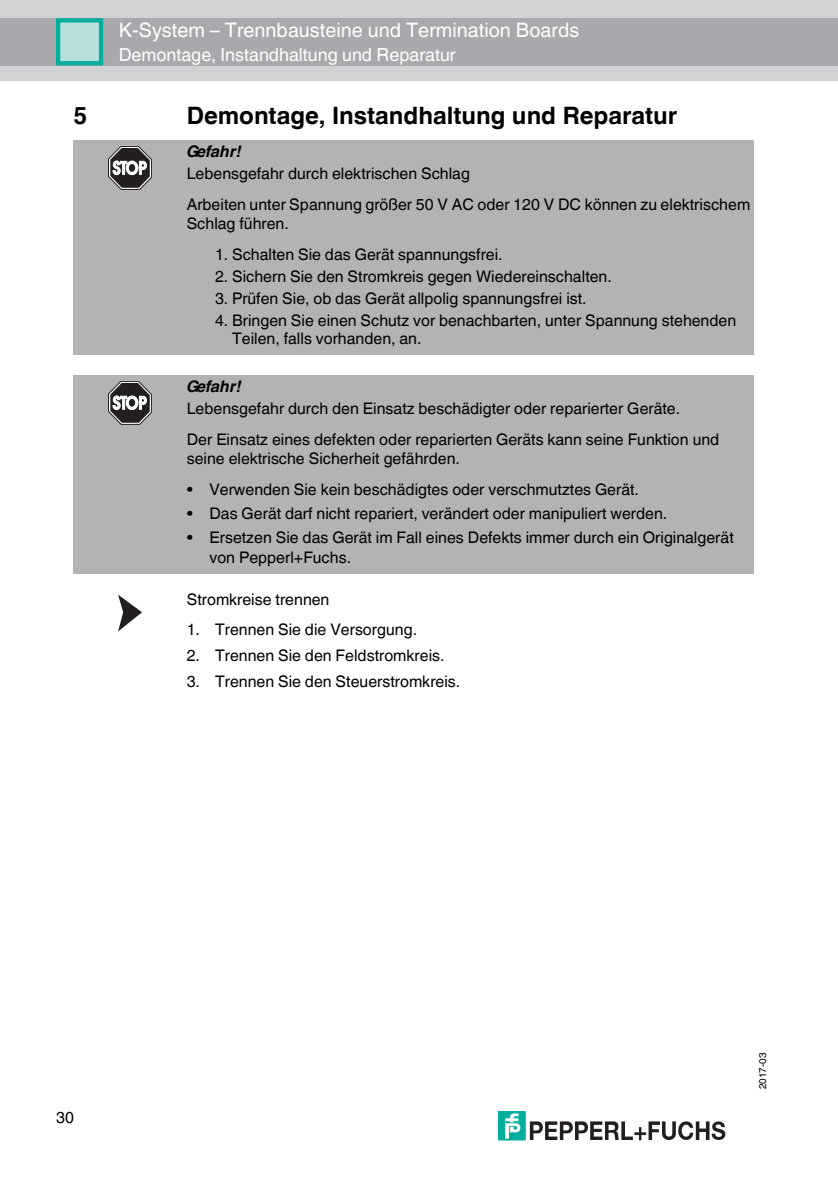
<style>
.page{position:relative;width:838px;height:1192px;background:#fff}
.page>*{position:absolute;margin:0;border:0;box-sizing:border-box;transform-origin:0 0}
.t1{font:700 24px "Helvetica World";color:#000}
.t2{font:20px "Helvetica World";color:#fff}
.t3{font:18px "Helvetica World";color:#fff}
.t4{font:16px/31.4px "Helvetica World";color:#000}
.t5{font:italic 700 16px "Helvetica World";color:#000}
.t6{font:10px "Helvetica World";color:#000}
</style>
<div class="page">
<div style="left:0;top:0;width:838px;height:80px;background:#d1d2d4"></div>
<div style="left:0;top:18px;width:838px;height:48px;background:#a8a9ad"></div>
<div style="left:56px;top:19px;width:45px;height:45px;background:#b8e1dc"></div>
<div style="left:56px;top:18px;width:47px;height:47px;border:4px solid #00ae9d"></div>
<div style="left:499px;top:1112px;width:26px;height:28px;background:#00ae9d"></div>
<svg style="left:505px;top:1113px;width:16px;height:26px"></svg>
<svg style="left:530px;top:1121px;width:195px;height:19px"></svg>
<div style="left:73px;top:140px;width:681px;height:215px;background:#b3b3b3"></div>
<div style="left:73px;top:375px;width:681px;height:199px;background:#b3b3b3"></div>
<svg style="left:108px;top:146px;width:44px;height:44px"></svg>
<svg style="left:108px;top:381px;width:44px;height:44px"></svg>
<svg style="left:118px;top:595px;width:24px;height:36px"></svg>
<p class="t2" style="left:119px;top:13px;width:462px">K-System – Trennbausteine und Termination Boards</p>
<p class="t3" style="left:119px;top:40px;width:339px">Demontage, Instandhaltung und Reparatur</p>
<h1 class="t1" style="left:73px;top:96px;width:15px">5</h1>
<h1 class="t1" style="left:187px;top:96px;width:492px">Demontage, Instandhaltung und Reparatur</h1>
<p class="t5" style="left:187px;top:138px;width:56px">Gefahr!</p>
<p class="t4" style="left:187px;top:156px;width:565px">Lebensgefahr durch elektrischen Schlag<br>Arbeiten unter Spannung größer 50 V AC oder 120 V DC können zu elektrischem</p>
<p class="t4" style="left:187px;top:206px;width:104px">Schlag führen.</p>
<p class="t4" style="left:215px;top:237px;width:289px">1. Schalten Sie das Gerät spannungsfrei.</p>
<p class="t4" style="left:215px;top:259px;width:398px">2. Sichern Sie den Stromkreis gegen Wiedereinschalten.</p>
<p class="t4" style="left:215px;top:281px;width:373px">3. Prüfen Sie, ob das Gerät allpolig spannungsfrei ist.</p>
<p class="t4" style="left:232px;top:310px;width:506px;line-height:18px;text-indent:-17px">4. Bringen Sie einen Schutz vor benachbarten, unter Spannung stehenden<br>Teilen, falls vorhanden, an.</p>
<p class="t5" style="left:187px;top:373px;width:56px">Gefahr!</p>
<p class="t4" style="left:187px;top:391px;width:534px">Lebensgefahr durch den Einsatz beschädigter oder reparierter Geräte.<br>Der Einsatz eines defekten oder reparierten Geräts kann seine Funktion und</p>
<p class="t4" style="left:187px;top:441px;width:275px">seine elektrische Sicherheit gefährden.</p>
<p class="t4" style="left:187px;top:472px;width:454px">• Verwenden Sie kein beschädigtes oder verschmutztes Gerät.</p>
<p class="t4" style="left:187px;top:496px;width:482px">• Das Gerät darf nicht repariert, verändert oder manipuliert werden.</p>
<p class="t4" style="left:209px;top:526px;width:526px;line-height:20px;text-indent:-23px">• Ersetzen Sie das Gerät im Fall eines Defekts immer durch ein Originalgerät von Pepperl+Fuchs.</p>
<p class="t4" style="left:187px;top:582px;width:144px">Stromkreise trennen</p>
<p class="t4" style="left:187px;top:612px;width:232px">1. Trennen Sie die Versorgung.</p>
<p class="t4" style="left:187px;top:638px;width:259px">2. Trennen Sie den Feldstromkreis.</p>
<p class="t4" style="left:187px;top:664px;width:275px">3. Trennen Sie den Steuerstromkreis.</p>
<p class="t4" style="left:56px;top:1100px;width:19px">30</p>
<p class="t6" style="left:754px;top:1089px;width:38px;rotate:-90deg">2017-03</p>
</div>
